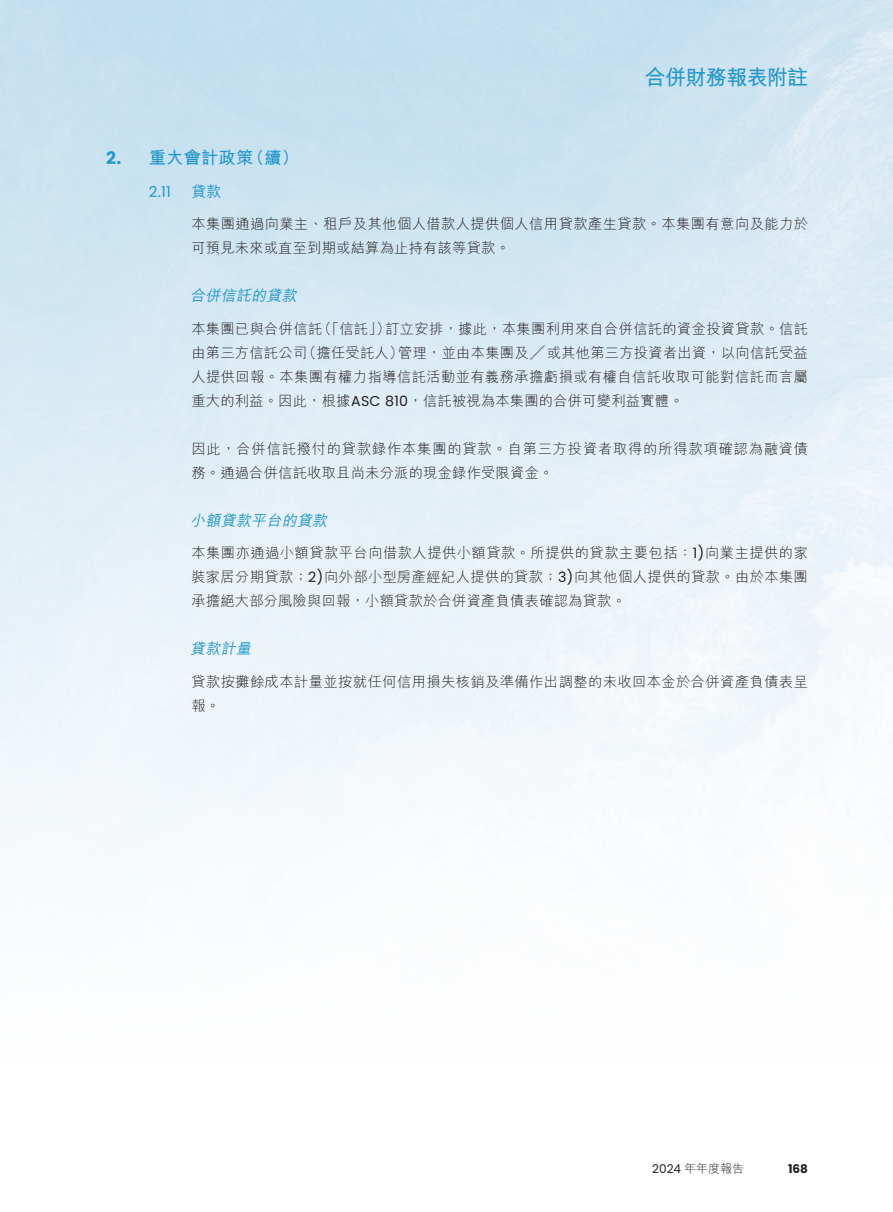
<style>
.page{position:relative;width:893px;height:1212px;background:#fff}
.page>*{position:absolute;margin:0;border:0;box-sizing:border-box;transform-origin:0 0}
.t1{font:700 21px "M Hei HK";letter-spacing:-.03em;color:#2498cb}
.t2{font:700 17.25px "M Hei HK";letter-spacing:.01em;color:#2498cb}
.t3{font:700 17.25px "Poppins";color:#2498cb}
.t4{font:italic 500 15px "M Hei HK";color:#2498cb}
.t5{font:15px "Poppins";color:#2498cb}
.t6{font:500 15px "M Hei HK";color:#2498cb}
.t7{font:300 14.25px/24px "M Hei HK";letter-spacing:.025em;color:#231f20}
.t8{font:300 14.25px/24px "M Hei HK";letter-spacing:.055em;color:#231f20}
.t9{font:300 12px "M Hei HK";color:#231f20}
.t10{font:700 12px "Poppins";color:#231f20}
.s1{font-family:"Poppins";font-weight:400}
</style>
<div class="page">
<div style="left:0;top:0;width:893px;height:1212px;background:linear-gradient(to bottom,#c7e0ef,#fff)"></div>
<p class="t3" style="left:106px;top:148px;width:16px">2.</p>
<p class="t2" style="left:149px;top:145px;width:106px">重大會計政策</p>
<p class="t2" style="left:247px;top:145px;width:54px">（續(</p>
<p class="t5" style="left:149px;top:183px;width:24px">2.11</p>
<p class="t6" style="left:191px;top:180px;width:32px">貸款</p>
<h1 class="t1" style="left:645px;top:62px;width:165px">合併財務報表附註</h1>
<p class="t7" style="left:191px;top:212px;width:618px">本集團通過向業主、租戶及其他個人借款人提供個人信用貸款產生貸款。本集團有意向及能力於可預見未來或直至到期或結算為止持有該等貸款。</p>
<p class="t4" style="left:190px;top:285px;width:112px">合併信託的貸款</p>
<p class="t7" style="left:385px;top:316px;width:424px">訂立安排，據此，本集團利用來自合併信託的資金投資貸款。信託</p>
<p class="t7" style="left:317px;top:316px;width:74px">（「信託」）</p>
<p class="t7" style="left:191px;top:316px;width:132px">本集團已與合併信託</p>
<p class="t7" style="left:398px;top:340px;width:411px">管理，並由本集團及╱或其他第三方投資者出資，以向信託受益</p>
<p class="t7" style="left:302px;top:340px;width:103px">（擔任受託人）</p>
<p class="t7" style="left:191px;top:340px;width:618px">由第三方信託公司<br>人提供回報。本集團有權力指導信託活動並有義務承擔虧損或有權自信託收取可能對信託而言屬重大的利益。因此，根據<span class="s1">ASC 810</span>，信託被視為本集團的合併可變利益實體。</p>
<p class="t8" style="left:191px;top:436px;width:618px">因此，合併信託撥付的貸款錄作本集團的貸款。自第三方投資者取得的所得款項確認為融資債務。通過合併信託收取且尚未分派的現金錄作受限資金。</p>
<p class="t4" style="left:190px;top:509px;width:142px">小額貸款平台的貸款</p>
<p class="t7" style="left:191px;top:541px;width:618px;text-align:justify">本集團亦通過小額貸款平台向借款人提供小額貸款。所提供的貸款主要包括：<span class="s1">1)</span>向業主提供的家裝家居分期貸款；<span class="s1">2)</span>向外部小型房產經紀人提供的貸款；<span class="s1">3)</span>向其他個人提供的貸款。由於本集團承擔絕大部分風險與回報，小額貸款於合併資產負債表確認為貸款。</p>
<p class="t4" style="left:190px;top:638px;width:66px">貸款計量</p>
<p class="t7" style="left:191px;top:669px;width:618px">貸款按攤餘成本計量並按就任何信用損失核銷及準備作出調整的未收回本金於合併資產負債表呈報。</p>
<p class="t9" style="left:652px;top:1163px;width:93px"><span class="s1">2024</span> 年年度報告</p>
<p class="t10" style="left:788px;top:1161px;width:21px">168</p>
</div>
